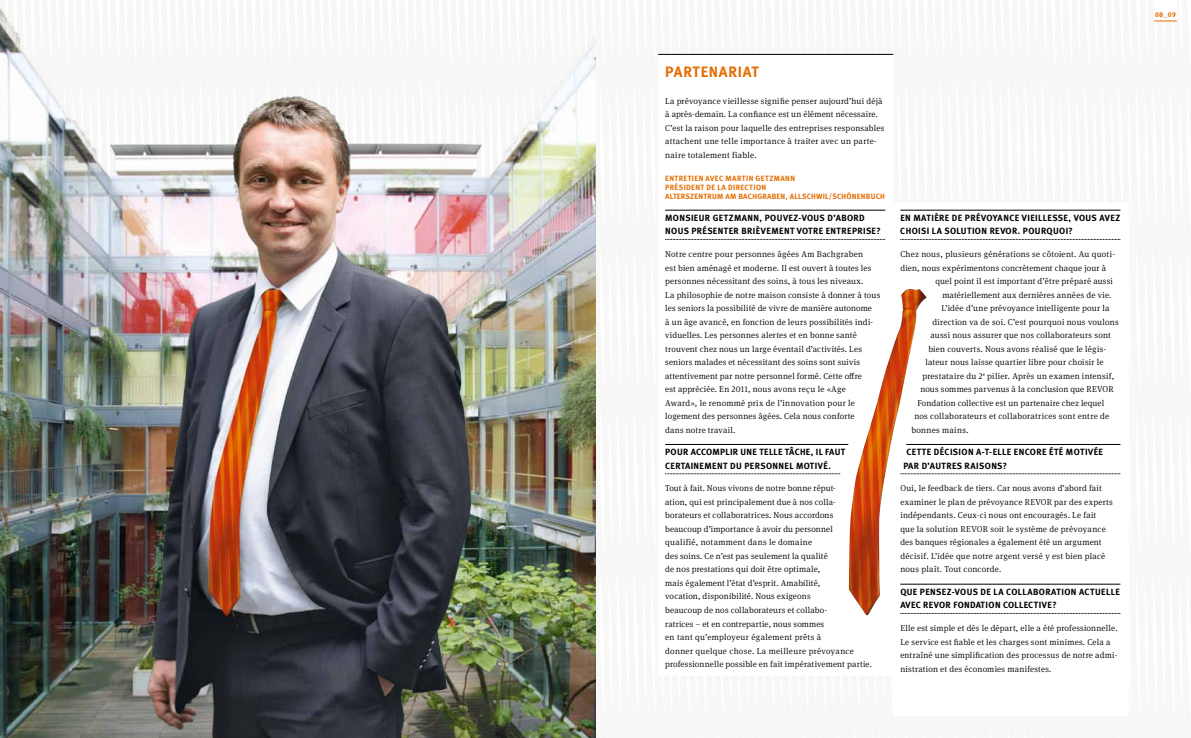
<style>
.page{position:relative;width:1191px;height:738px;background:#fff}
.page>*{position:absolute;margin:0;border:0;box-sizing:border-box;transform-origin:0 0}
.t1{font:700 15px "Meta";color:#e56d00}
.t2{font:700 9px/13.5px "Meta";letter-spacing:.045em;color:#000}
.t3{font:300 8.6px/13.5px "Meta Serif OT";letter-spacing:.02em;color:#000}
.t4{font:300 8.6px "Meta Serif OT";letter-spacing:.04em;color:#000}
.t5{font:700 7.6px/9px "Meta";letter-spacing:.03em;color:#e56d00}
.t6{font:7px "Meta Bold Expert";color:#e56d00}
.s1{font-family:"Meta";font-weight:700}
</style>
<div class="page">
<img style="left:0;top:4px;width:1177px;height:733px">
<h1 class="t1" style="left:665px;top:63px;width:10px">PARTENAR</h1>
<h1 class="t1" style="left:738px;top:63px;width:15px">IAT</h1>
<p class="t3" style="left:665px;top:94px;width:221px">La prévoyance vieillesse signifie penser aujourd’hui déjà à après-demain. La confiance est un élément nécessaire.<br>C’est la raison pour laquelle des entreprises responsables attachent une telle importance à traiter avec un parte&shy;naire totalement fiable.</p>
<p class="t5" style="left:665px;top:174px;width:6px">ENTRET</p>
<p class="t5" style="left:692px;top:174px;width:20px">IEN AVEC</p>
<p class="t5" style="left:665px;top:174px;width:221px;text-indent:60px">MARTIN GETZMANN<br>PRÉSIDENT DE LA DIRECTION<br>ALTERSZENTRUM AM BACHGRABEN, ALLSCHWIL/SCHÖNENBUCH</p>
<p class="t2" style="left:665px;top:211px;width:217px">MONSIEUR GETZMANN, POUVEZ-VOUS D’ABORD<br>NOUS PRÉSENTER BRIÈVEMENT VOTRE ENTREPRISE?</p>
<p class="t3" style="left:665px;top:247px;width:217px">Notre centre pour personnes âgées Am Bachgraben<br>est bien aménagé et moderne. Il est ouvert à toutes les personnes nécessitant des soins, à tous les niveaux.<br>La philosophie de notre maison consiste à donner à tous les seniors la possibilité de vivre de manière autonome<br>à un âge avancé, en fonction de leurs possibilités indi&shy;viduelles. Les personnes alertes et en bonne santé trouvent chez nous un large éventail d’activités. Les seniors malades et nécessitant des soins sont suivis attentivement par notre personnel formé. Cette offre<br>est appréciée. En 2011, nous avons reçu le «Age<br>Award», le renommé prix de l’innovation pour le logement des personnes âgées. Cela nous conforte<br>dans notre travail.</p>
<p class="t2" style="left:665px;top:445px;width:181px">POUR ACCOMPLI R UNE TELLE TÂCHE, IL FAUT<br>CERTAINEMENT DU PERSONNEL MOTIVÉ.</p>
<p class="t3" style="left:665px;top:481px;width:208px">Tout à fait. Nous vivons de notre bonne réput-<br>ation, qui est principalement due à nos colla&shy;borateurs et collaboratrices. Nous accordons beaucoup d’importance à avoir du personnel<br>qualifié, notamment dans le domaine<br>des soins. Ce n’est pas seulement la qualité<br>de nos prestations qui doit être optimale,<br>mais également l’état d’esprit. Amabilité,<br>vocation, disponibilité. Nous exigeons<br>beaucoup de nos collaborateurs et collabo-<br>ratrices – et en contrepartie, nous sommes<br>en tant qu’employeur également prêts à<br>donner quelque chose. La meilleure prévoyance professionnelle possible en fait impérativement partie.</p>
<p class="t2" style="left:900px;top:211px;width:221px">EN MATIÈRE DE PRÉVOYANCE VIEILLESSE, VOUS AVEZ<br>CHOISI LA SOLUTION REVOR</p>
<p class="t2" style="left:1018px;top:224px;width:56px">. POURQUOI?</p>
<p class="t3" style="left:900px;top:247px;width:216px">Chez nous, plusieurs générations se côtoient. Au quoti-</p>
<p class="t3" style="left:900px;top:260px;width:207px">dien, nous expérimentons concrètement chaque jour à</p>
<p class="t3" style="left:935px;top:274px;width:179px">quel point il est important d’être préparé aussi</p>
<p class="t3" style="left:942px;top:287px;width:171px">matériellement aux dernières années de vie.</p>
<p class="t3" style="left:941px;top:301px;width:170px">L’idée d’une prévoyance intelligente pour la</p>
<p class="t3" style="left:932px;top:314px;width:188px">direction va de soi. C’est pourquoi nous voulons</p>
<p class="t3" style="left:930px;top:328px;width:182px">aussi nous assurer que nos collaborateurs sont</p>
<p class="t3" style="left:928px;top:341px;width:179px">bien couverts. Nous avons réalisé que le légis-</p>
<p class="t3" style="left:925px;top:355px;width:180px">lateur nous laisse quartier libre pour choisir le</p>
<p class="t3" style="left:922px;top:368px;width:193px">prestataire du 2<sup>e</sup> pilier. Après un examen intensif,</p>
<p class="t3" style="left:920px;top:382px;width:195px">nous sommes parvenus à la conclusion que REVOR</p>
<p class="t3" style="left:917px;top:395px;width:188px">Fondation collective est un partenaire chez lequel</p>
<p class="t3" style="left:914px;top:409px;width:196px">nos collaborateurs et collaboratrices sont entre de</p>
<p class="t4" style="left:911px;top:424px;width:59px">bonnes mains.</p>
<p class="t2" style="left:903px;top:445px;width:201px;text-indent:3px">CETTE DÉCISION A-T-ELLE ENCORE ÉTÉ MOTIVÉE<br>PAR D’AUTRES RAISONS?</p>
<p class="t3" style="left:900px;top:481px;width:214px">Oui, le feedback de tiers. Car nous avons d’abord fait examiner le plan de prévoyance REVOR par des experts indépendants. Ceux-ci nous ont encouragés. Le fait<br>que la solution REVOR soit le système de prévoyance des banques régionales a également été un argument décisif. L’idée que notre argent versé y est bien placé nous plaît. Tout concorde.</p>
<p class="t2" style="left:900px;top:584px;width:221px">QUE PENSEZ-VOUS DE LA COLLABORATION ACTUELLE<br>AVEC REVOR</p>
<p class="t2" style="left:953px;top:598px;width:105px">FONDATION COLLECTIVE?</p>
<p class="t3" style="left:900px;top:620px;width:219px">Elle est simple et dès le départ, elle a été professionnelle.<br>Le service est fiable et les charges sont minimes. Cela a entraîné une simplification des processus de notre admi&shy;nistration et des économies manifestes.</p>
<p class="t6" style="left:1155px;top:10px;width:22px">08<span class="s1">_</span>09</p>
</div>
